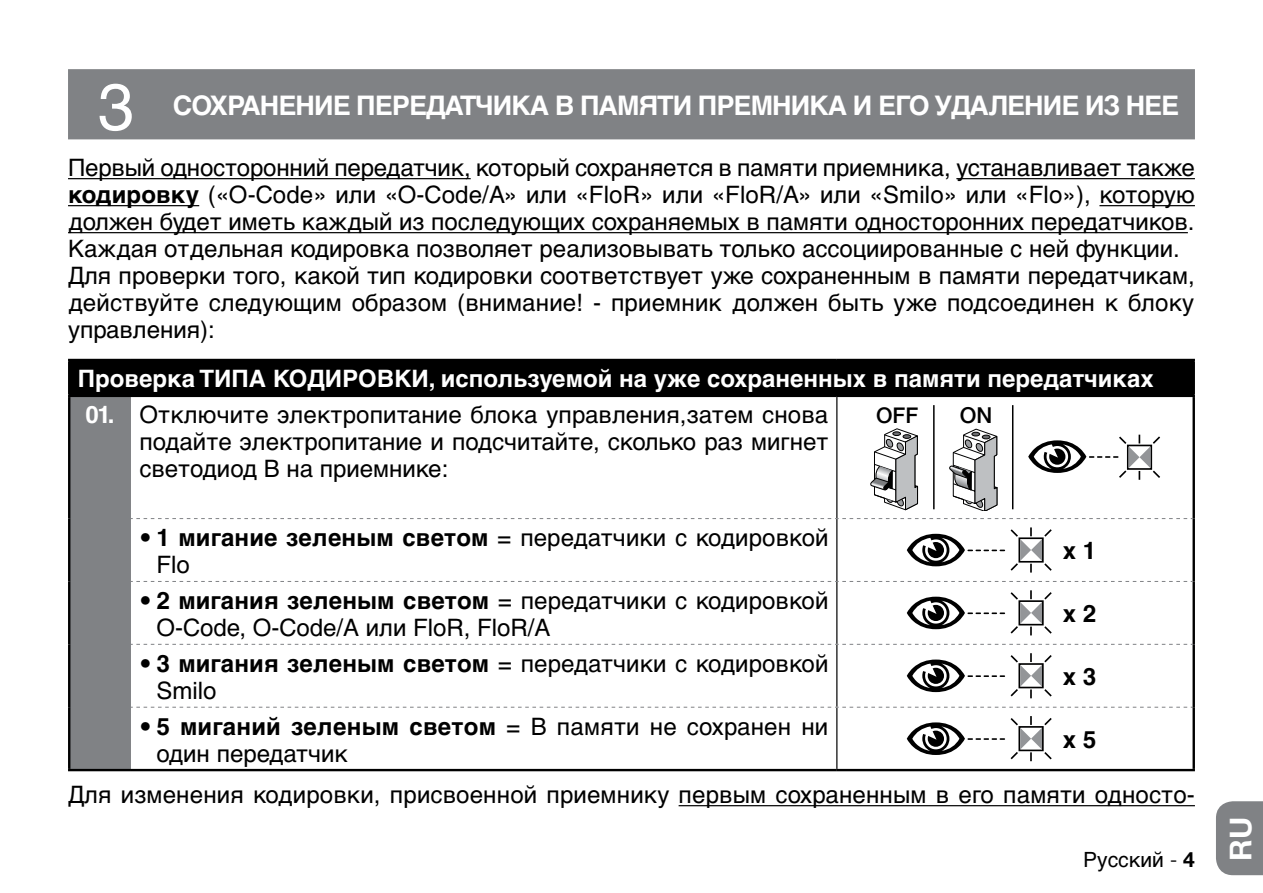
<style>
.page{position:relative;width:1263px;height:893px;background:#fff}
.page>*{position:absolute;margin:0;border:0;box-sizing:border-box;transform-origin:0 0}
.t1{font:66px "Helvetica Cyr Upright";color:#fff}
.t2{font:700 30px "Helvetica Neue LT Com";color:#fff}
.t3{font:700 27px "Helvetica Cyr";letter-spacing:-.035em;color:#fff}
.t4{font:24px/27px "Helvetica Cyr Upright";color:#000}
.t5{font:700 24px "Helvetica Cyr";color:#fff}
.t6{font:700 24px "Helvetica Cyr";letter-spacing:.01em;color:#000}
.t7{font:500 21.9px "Helvetica Neue";color:#000}
.t8{font:500 21.6px "Helvetica Neue";color:#000}
.t9{font:21px "Helvetica Cyr Upright";color:#000}
.s1{font-family:"Helvetica Cyr";font-weight:700}
.s2{font-family:"Helvetica Cyr";font-weight:700;color:#fff}
.s3{font-family:"Helvetica Cyr Upright";font-weight:400}
.s4{font-family:"Helvetica Neue LT Com";font-weight:300}
.s5{font-family:"Helvetica Neue LT Com";font-weight:700}
</style>
<div class="page">
<div style="left:1216px;top:801px;width:47px;height:74px;background:#808285"></div>
<hr style="left:68px;top:178px;width:403px;height:1px;background:#000">
<hr style="left:956px;top:178px;width:239px;height:1px;background:#000">
<hr style="left:68px;top:205px;width:131px;height:1px;background:#000">
<hr style="left:1099px;top:205px;width:96px;height:1px;background:#000">
<hr style="left:68px;top:232px;width:1120px;height:1px;background:#000">
<hr style="left:679px;top:805px;width:516px;height:1px;background:#000">
<div style="left:68px;top:69px;width:1127px;height:70px;background:#808285"></div>
<div style="left:69px;top:360px;width:1125px;height:36px;background:#000"></div>
<hr style="left:1192px;top:361px;width:3px;height:34px;background:#000">
<hr style="left:68px;top:359px;width:63px;height:2px;background:#000">
<hr style="left:68px;top:361px;width:2px;height:34px;background:#000">
<hr style="left:131px;top:359px;width:706px;height:2px;background:#000">
<hr style="left:837px;top:359px;width:358px;height:2px;background:#000">
<hr style="left:68px;top:395px;width:63px;height:2px;background:#000">
<hr style="left:68px;top:397px;width:2px;height:122px;background:#000">
<hr style="left:68px;top:519px;width:2px;height:62px;background:#000">
<hr style="left:68px;top:581px;width:2px;height:63px;background:#000">
<hr style="left:68px;top:644px;width:2px;height:63px;background:#000">
<hr style="left:837px;top:395px;width:358px;height:2px;background:#000">
<hr style="left:1192px;top:397px;width:3px;height:122px;background:#000">
<hr style="left:1192px;top:519px;width:3px;height:62px;background:#000">
<hr style="left:1192px;top:581px;width:3px;height:63px;background:#000">
<hr style="left:1192px;top:644px;width:3px;height:63px;background:#000">
<hr style="left:68px;top:707px;width:2px;height:62px;background:#000">
<hr style="left:1192px;top:707px;width:3px;height:62px;background:#000">
<hr style="left:68px;top:769px;width:63px;height:2px;background:#000">
<hr style="left:131px;top:769px;width:706px;height:2px;background:#000">
<hr style="left:837px;top:769px;width:358px;height:2px;background:#000">
<svg style="left:69px;top:396px;width:1123px;height:374px"></svg>
<h1 class="t1" style="left:98px;top:70px;width:38px">3</h1>
<p class="t3" style="left:173px;top:90px;width:1008px">СОХРАНЕНИЕ ПЕРЕДАТЧИКА В ПАМЯТИ ПРЕМНИКА И ЕГО УДАЛЕНИЕ ИЗ НЕЕ</p>
<p class="t4" style="left:68px;top:154px;width:1128px">Первый односторонний передатчик, который сохраняется в памяти приемника, устанавливает также <span class="s1">кодировку</span> («O-Code» или «O-Code/A» или «FloR» или «FloR/A» или «Smilo» или «Flo»), которую должен будет иметь каждый из последующих сохраняемых в памяти односторонних передатчиков.<br>Каждая отдельная кодировка позволяет реализовывать только ассоциированные с ней функции.<br>Для проверки того, какой тип кодировки соответствует уже сохраненным в памяти передатчикам, действуйте следующим образом (внимание! - приемник должен быть уже подсоединен к блоку управления):</p>
<p class="t5" style="left:78px;top:365px;width:1078px">Проверка ТИПА КОДИРОВКИ, используемой на уже сохраненных в памяти передатчиках</p>
<p class="t4" style="left:139px;top:401px;width:690px;text-align:justify;text-indent:-54px"><span class="s2">01.</span> Отключите электропитание блока управления,затем снова подайте электропитание и подсчитайте, сколько раз мигнет светодиод B на приемнике:</p>
<p class="t8" style="left:876px;top:402px;width:44px">OFF</p>
<p class="t7" style="left:960px;top:402px;width:34px">ON</p>
<p class="t4" style="left:156px;top:524px;width:674px;text-indent:-17px"><span class="s1">• 1 мигание зеленым светом</span> = передатчики с кодировкой<br>Flo</p>
<p class="t4" style="left:156px;top:587px;width:673px;text-indent:-17px"><span class="s1">• 2 мигания зеленым светом</span> = передатчики с кодировкой<br>O-Code, O-Code/A или FloR, FloR/A</p>
<p class="t4" style="left:156px;top:650px;width:673px;text-indent:-17px"><span class="s1">• 3 мигания зеленым светом</span> = передатчики с кодировкой<br>Smilo</p>
<p class="t6" style="left:1063px;top:537px;width:35px">x 1</p>
<p class="t6" style="left:1063px;top:600px;width:35px">x 2</p>
<p class="t6" style="left:1063px;top:663px;width:35px">x 3</p>
<p class="t6" style="left:139px;top:712px;width:690px">• 5 миганий зеленым светом <span class="s3">= В памяти не сохранен ни</span></p>
<p class="t4" style="left:156px;top:740px;width:193px">один передатчик</p>
<p class="t6" style="left:1063px;top:726px;width:35px">x 5</p>
<p class="t4" style="left:68px;top:781px;width:1128px">Для изменения кодировки, присвоенной приемнику первым сохраненным в его памяти односто-</p>
<p class="t9" style="left:1083px;top:848px;width:113px">Pусский <span class="s4">-</span> <span class="s5">4</span></p>
<p class="t2" style="left:1222px;top:861px;width:45px;rotate:-90deg">RU</p>
</div>
